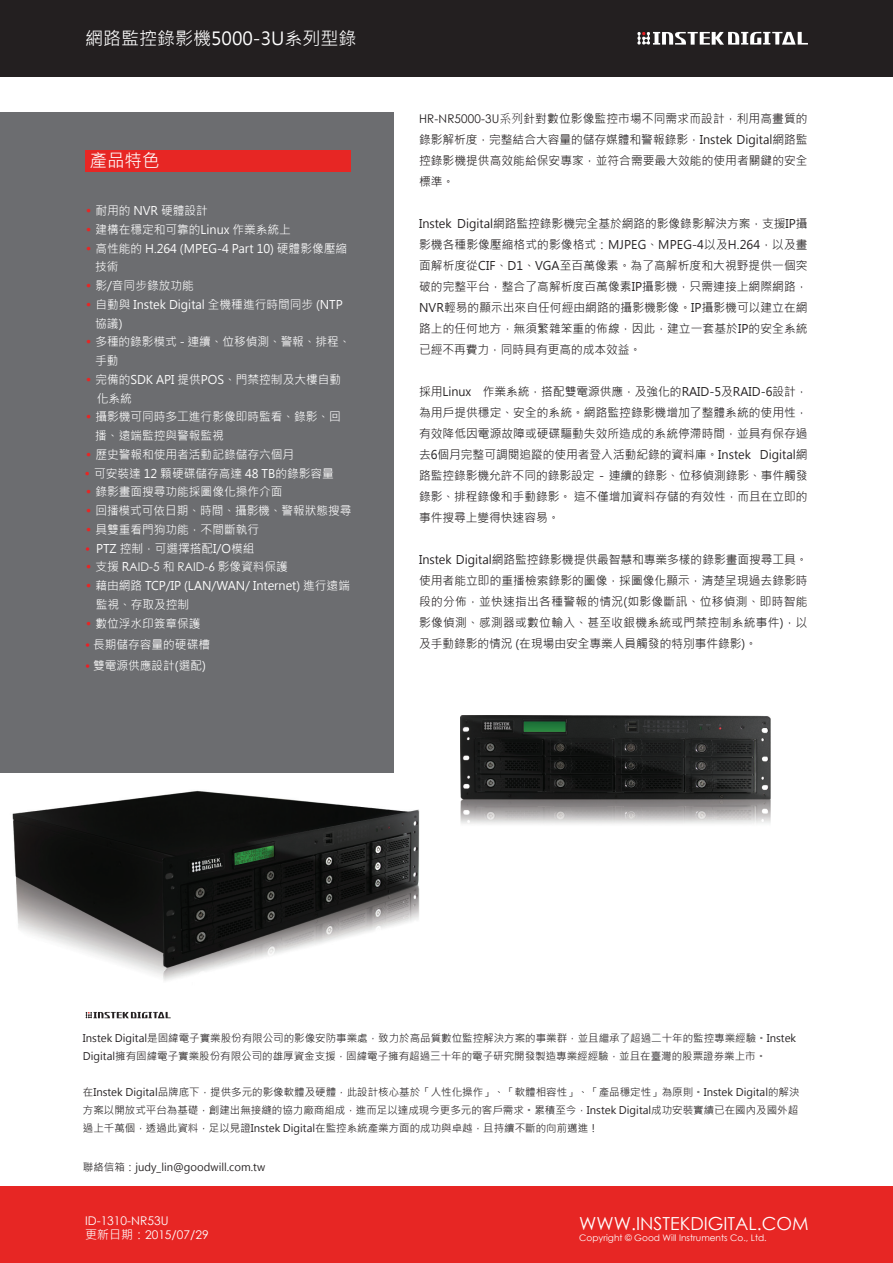
<style>
.page{position:relative;width:893px;height:1263px;background:#fff}
.page>*{position:absolute;margin:0;border:0;box-sizing:border-box;transform-origin:0 0}
.t1{font:18px "Microsoft Jheng Hei";color:#fff}
.t2{font:18px "Century Gothic";color:#fff}
.t3{font:12px/21px "Microsoft Jheng Hei";color:#231f20;text-align:justify}
.t4{font:12px/18.8px "Microsoft Jheng Hei";color:#fff}
.t5{font:12px/14.4px "Century Gothic";color:#fff}
.t6{font:10.5px/18px "Microsoft Jheng Hei";color:#231f20}
.t7{font:9px "Century Gothic";color:#fff}
.s1{font-family:"Century Gothic";color:#e72624}
.s2{color:#ee1d23}
.s3{color:#e72624}
.s4{font-family:"Microsoft Jheng Hei"}
.s5{font-family:"Century Gothic"}
.s6{font-family:"Adobe Ming Std";font-weight:300}
</style>
<div class="page">
<div style="left:0;top:0;width:893px;height:77px;background:#231f20"></div>
<div style="left:0;top:1186px;width:893px;height:77px;background:#e72624"></div>
<svg style="left:637px;top:32px;width:171px;height:13px"></svg>
<div style="left:0;top:112px;width:394px;height:661px;background:#6c6d70"></div>
<div style="left:85px;top:150px;width:266px;height:21px;background:#e72624"></div>
<svg style="left:86px;top:1012px;width:85px;height:6px"></svg>
<img style="left:12px;top:790px;width:408px;height:191px">
<img style="left:460px;top:715px;width:310px;height:109px">
<h1 class="t1" style="left:85px;top:27px;width:273px">網路監控錄影機5000-3U系列型錄</h1>
<h1 class="t1" style="left:90px;top:149px;width:72px">產品特色</h1>
<p class="t4" style="left:85px;top:201px;width:124px"><span class="s1">•</span> 耐用的 NVR 硬體設計</p>
<p class="t4" style="left:85px;top:220px;width:207px"><span class="s1">•</span> 建構在穩定和可靠的Linux 作業系統上</p>
<p class="t4" style="left:95px;top:239px;width:253px;text-indent:-10px"><span class="s1">•</span> 高性能的 H.264 (MPEG-4 Part 10) 硬體影像壓縮技術</p>
<p class="t4" style="left:85px;top:276px;width:110px"><span class="s1">•</span> 影/音同步錄放功能</p>
<p class="t4" style="left:95px;top:295px;width:249px;text-indent:-10px"><span class="s1">•</span> 自動與 Instek Digital 全機種進行時間同步 (NTP協議)</p>
<p class="t4" style="left:95px;top:333px;width:257px;text-indent:-10px"><span class="s1">•</span> 多種的錄影模式 - 連續、位移偵測、警報、排程、手動</p>
<p class="t4" style="left:97px;top:370px;width:246px;text-indent:-12px"><span class="s1">•</span> 完備的SDK API 提供POS、門禁控制及大樓自動化系統</p>
<p class="t4" style="left:95px;top:408px;width:247px;text-indent:-10px"><span class="s1">•</span> 攝影機可同時多工進行影像即時監看、錄影、回播、遠端監控與警報監視</p>
<p class="t4" style="left:85px;top:445px;width:211px"><span class="s1">•</span> 歷史警報和使用者活動記錄儲存六個月</p>
<p class="t4" style="left:84px;top:464px;width:252px"><span class="s1">•</span> 可安裝達 12 顆硬碟儲存高達 48 TB的錄影容量</p>
<p class="t4" style="left:85px;top:482px;width:199px"><span class="s1">•</span> 錄影畫面搜尋功能採圖像化操作介面</p>
<p class="t4" style="left:85px;top:501px;width:268px"><span class="s1">•</span> 回播模式可依日期、時間、攝影機、警報狀態搜尋</p>
<p class="t4" style="left:85px;top:520px;width:176px"><span class="s1">•</span> 具雙重看門狗功能，不間斷執行</p>
<p class="t4" style="left:85px;top:539px;width:171px"><span class="s2">•</span> PTZ 控制，可選擇搭配I/O模組</p>
<p class="t5" style="left:85px;top:560px;width:204px"><span class="s3">•</span> <span class="s4">支援 R</span>AID-5 <span class="s4">和</span> RAID-6 <span class="s4">影像資料保護</span></p>
<p class="t4" style="left:96px;top:576px;width:256px;text-indent:-11px"><span class="s1">•</span> 藉由網路 TCP/IP (LAN/WAN/ Internet) 進行遠端監視、存取及控制</p>
<p class="t4" style="left:85px;top:614px;width:117px"><span class="s1">•</span> 數位浮水印簽章保護</p>
<p class="t4" style="left:85px;top:635px;width:127px"><span class="s2">•</span> 長期儲存容量的硬碟槽</p>
<p class="t4" style="left:85px;top:656px;width:122px"><span class="s2">•</span> 雙電源供應設計(選配)</p>
<p class="t3" style="left:419px;top:108px;width:390px"><span class="s5">HR-NR5000-3U</span><span class="s6">系列</span>針對數位影像監控市場不同需求而設計，利用高畫質的錄影解析度，完整結合大容量的儲存媒體和警報錄影，Instek Digital網路監控錄影機提供高效能給保安專家，並符合需要最大效能的使用者關鍵的安全標準。</p>
<p class="t3" style="left:419px;top:213px;width:390px">Instek Digital網路監控錄影機完全基於網路的影像錄影解決方案，支援IP攝影機各種影像壓縮格式的影像格式：MJPEG、MPEG-4以及H.264，以及畫面解析度從CIF、D1、VGA至百萬像素。為了高解析度和大視野提供一個突破的完整平台，整合了高解析度百萬像素IP攝影機，只需連接上網際網路，NVR輕易的顯示出來自任何經由網路的攝影機影像。IP攝影機可以建立在網路上的任何地方，無須繁雜笨重的佈線，因此，建立一套基於IP的安全系統已經不再費力，同時具有更高的成本效益。</p>
<p class="t3" style="left:419px;top:381px;width:390px">採用Linux 作業系統，搭配雙電源供應，及強化的RAID-5及RAID-6設計，為用戶提供穩定、安全的系統。網路監控錄影機增加了整體系統的使用性，有效降低因電源故障或硬碟驅動失效所造成的系統停滯時間，並具有保存過去6個月完整可調閱追蹤的使用者登入活動紀錄的資料庫。Instek Digital網路監控錄影機允許不同的錄影設定 - 連續的錄影、位移偵測錄影、事件觸發錄影、排程錄像和手動錄影。 這不僅增加資料存儲的有效性，而且在立即的事件搜尋上變得快速容易。</p>
<p class="t3" style="left:419px;top:549px;width:390px">Instek Digital網路監控錄影機提供最智慧和專業多樣的錄影畫面搜尋工具。使用者能立即的重播檢索錄影的圖像，採圖像化顯示，清楚呈現過去錄影時段的分佈，並快速指出各種警報的情況(如影像斷訊、位移偵測、即時智能影像偵測、感測器或數位輸入、甚至收銀機系統或門禁控制系統事件)，以及手動錄影的情況 (在現場由安全專業人員觸發的特別事件錄影)。</p>
<p class="t6" style="left:83px;top:1029px;width:715px">Instek Digital是固緯電子實業股份有限公司的影像安防事業處，致力於高品質數位監控解決方案的事業群，並且繼承了超過二十年的監控專業經驗。Instek<br>Digital擁有固緯電子實業股份有限公司的雄厚資金支援，固緯電子擁有超過三十年的電子研究開發製造專業經經驗，並且在臺灣的股票證券業上市。</p>
<p class="t6" style="left:83px;top:1083px;width:718px">在Instek Digital品牌底下，提供多元的影像軟體及硬體，此設計核心基於「人性化操作」、「軟體相容性」、「產品穩定性」為原則。Instek Digital的解決方案以開放式平台為基礎，創建出無接縫的協力廠商組成，進而足以達成現今更多元的客戶需求。累積至今，Instek Digital成功安裝實績已在國內及國外超過上千萬個，透過此資料，足以見證Instek Digital在監控系統產業方面的成功與卓越，且持續不斷的向前邁進！</p>
<p class="t6" style="left:83px;top:1158px;width:184px">聯絡信箱：judy_lin@goodwill.com.tw</p>
<p class="t5" style="left:85px;top:1213px;width:125px">ID-1310-NR53U<br><span class="s4">更新日期：</span>2015/07/29</p>
<h1 class="t2" style="left:579px;top:1210px;width:231px">WWW.INSTEKDIGITAL.COM</h1>
<p class="t7" style="left:579px;top:1231px;width:189px">Copyright © Good Will Instruments Co., Ltd.</p>
</div>
